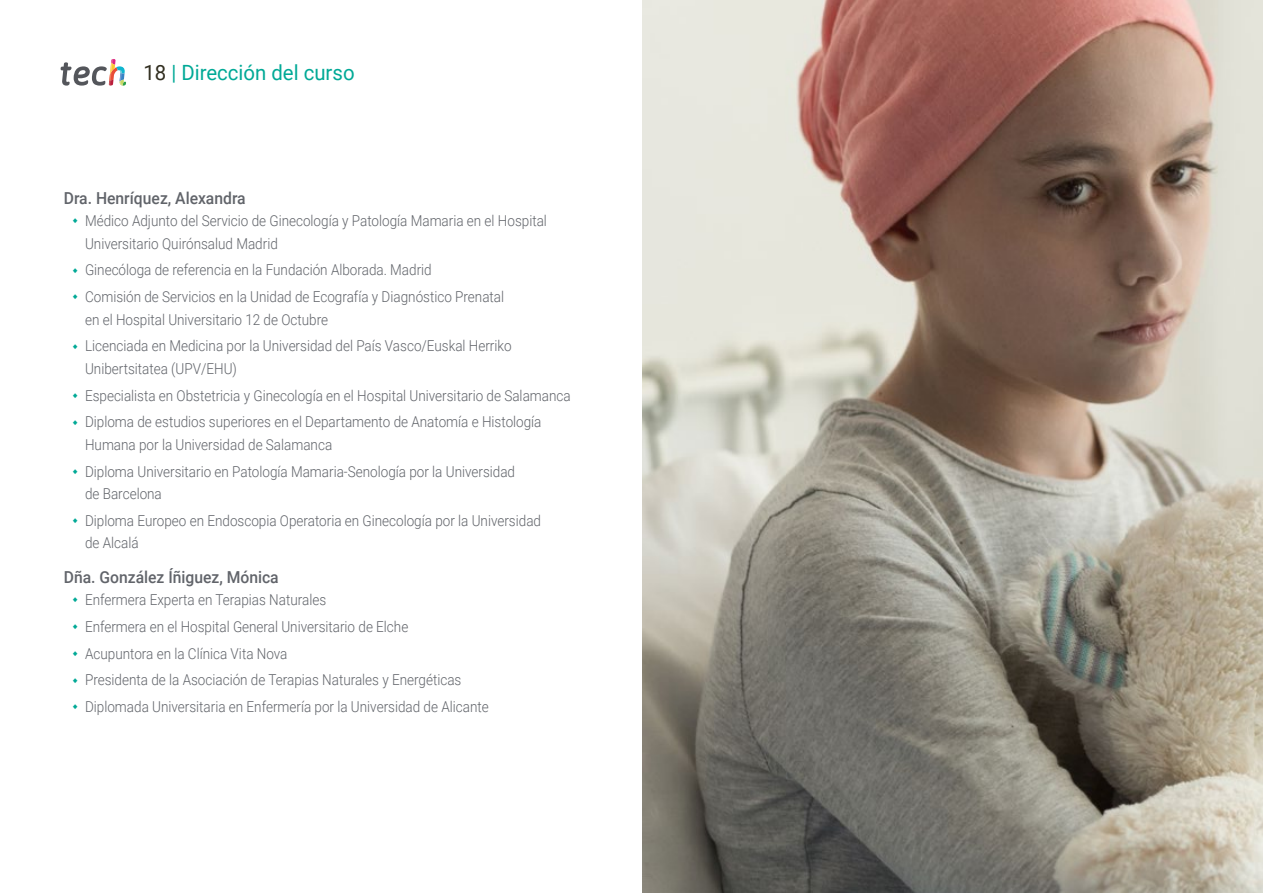
<style>
.page{position:relative;width:1263px;height:893px;background:#fff}
.page>*{position:absolute;margin:0;border:0;box-sizing:border-box;transform-origin:0 0}
.t1{font:21px "Roboto";color:#00a996}
.t2{font:500 16.5px "Roboto";color:#61646a;scale:.95 1}
.t3{font:300 15px/26.7px "Roboto";color:#61646a;scale:.9 1}
.s1{color:#312e20}
</style>
<div class="page">
<img style="left:642px;top:0;width:621px;height:893px">
<svg style="left:61px;top:59px;width:65px;height:27px"></svg>
<h1 class="t1" style="left:144px;top:57px;width:213px"><span class="s1">18</span> | Dirección del curso</h1>
<p class="t2" style="left:64px;top:186px;width:193px">Dra. Henríquez, Alexandra</p>
<p class="t3" style="left:85px;top:209px;width:515px;line-height:22.5px">Médico Adjunto del Servicio de Ginecología y Patología Mamaria en el Hospital<br>Universitario Quirónsalud Madrid</p>
<p class="t3" style="left:85px;top:256px;width:467px">Ginecóloga de referencia en la Fundación Alborada. Madrid<br>Comisión de Servicios en la Unidad de Ecografía y Diagnóstico Prenatal</p>
<p class="t3" style="left:85px;top:305px;width:476px">en el Hospital Universitario 12 de Octubre<br>Licenciada en Medicina por la Universidad del País Vasco/Euskal Herriko</p>
<p class="t3" style="left:85px;top:355px;width:541px">Unibertsitatea (UPV/EHU)<br>Especialista en Obstetricia y Ginecología en el Hospital Universitario de Salamanca<br>Diploma de estudios superiores en el Departamento de Anatomía e Histología</p>
<p class="t3" style="left:85px;top:431px;width:479px">Humana por la Universidad de Salamanca<br>Diploma Universitario en Patología Mamaria-Senología por la Universidad</p>
<p class="t3" style="left:85px;top:480px;width:508px">de Barcelona<br>Diploma Europeo en Endoscopia Operatoria en Ginecología por la Universidad</p>
<p class="t3" style="left:85px;top:529px;width:61px">de Alcalá</p>
<p class="t2" style="left:64px;top:565px;width:228px">Dña. González Íñiguez, Mónica</p>
<p class="t3" style="left:85px;top:586px;width:450px">Enfermera Experta en Terapias Naturales<br>Enfermera en el Hospital General Universitario de Elche<br>Acupuntora en la Clínica Vita Nova<br>Presidenta de la Asociación de Terapias Naturales y Energéticas Diplomada Universitaria en Enfermería por la Universidad de Alicante</p>
</div>
